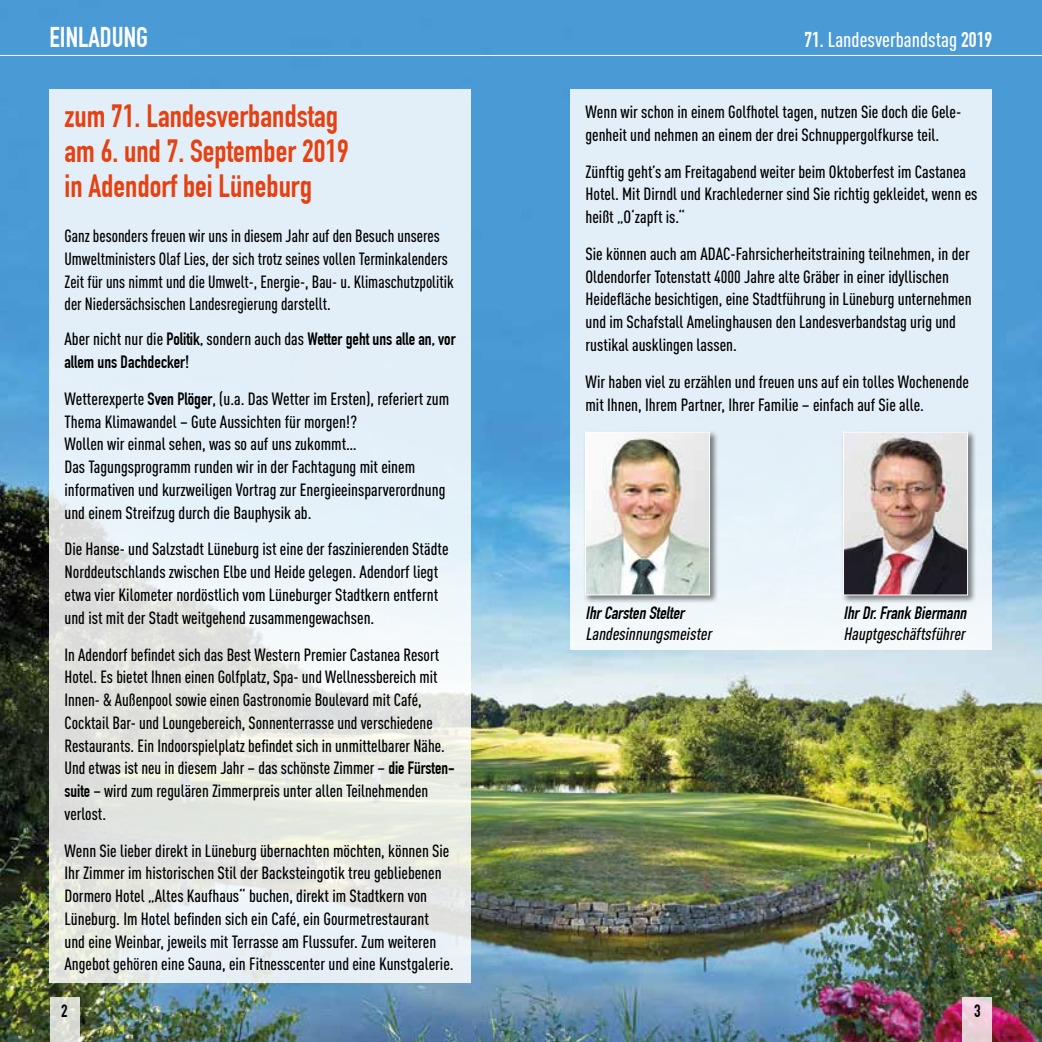
<style>
.page{position:relative;width:1042px;height:1042px;background:#fff}
.page>*{position:absolute;margin:0;border:0;box-sizing:border-box;transform-origin:0 0}
.t1{font:700 31.5px/35px "DIN Condensed";color:#e74011}
.t2{font:700 28px "DIN Condensed";color:#fff}
.t3{font:500 21px "DIN Cond";color:#fff}
.t4{font:500 17.5px/22.8px "DIN Cond";color:#000}
.t5{font:500 17.5px/22.8px "DIN Cond";color:#000;scale:.96 1}
.t6{font:700 17.5px/22.8px "DIN Condensed";color:#000}
.t7{font:italic 500 17.5px "DIN Cond";color:#000}
.t8{font:italic 700 17.5px "DIN Condensed";color:#000}
.s1{font-family:"DIN Condensed";font-weight:700}
.s2{font-family:"DIN Cond";font-weight:500}
</style>
<div class="page">
<img style="left:0;top:0;width:1042px;height:1042px">
<hr style="left:0;top:55px;width:1042px;height:1px;background:#fff">
<div style="left:570px;top:89px;width:422px;height:561px;background:linear-gradient(to bottom,#dfedf7,#ebf5fa)"></div>
<svg style="left:50px;top:997px;width:29px;height:45px"></svg>
<svg style="left:962px;top:997px;width:30px;height:45px"></svg>
<svg style="left:50px;top:89px;width:421px;height:893px;background:#e5edf0"></svg>
<div style="left:583px;top:430px;width:135px;height:174px;background:#000;opacity:.5"></div>
<img style="left:587px;top:434px;width:121px;height:159px">
<div style="left:585px;top:432px;width:125px;height:163px;border:1px solid #fff"></div>
<div style="left:841px;top:430px;width:135px;height:174px;background:#000;opacity:.5"></div>
<img style="left:845px;top:434px;width:121px;height:159px">
<div style="left:843px;top:432px;width:125px;height:163px;border:1px solid #fff"></div>
<h2 class="t2" style="left:50px;top:20px;width:100px">EINLADUNG</h2>
<p class="t3" style="left:804px;top:27px;width:189px"><span class="s1">71.</span> Landesverbandstag <span class="s1">2019</span></p>
<h1 class="t1" style="left:64px;top:98px;width:286px">zum 71. Landesverbandstag am 6. und 7. September 2019 in Adendorf bei Lüneburg</h1>
<p class="t5" style="left:64px;top:224px;width:407px">Ganz besonders freuen wir uns in diesem Jahr auf den Besuch unseres Umweltministers Olaf Lies, der sich trotz seines vollen Terminkalenders Zeit für uns nimmt und die Umwelt-, Energie-, Bau- u. Klimaschutzpolitik der Niedersächsischen Landesregierung darstellt.</p>
<p class="t6" style="left:64px;top:328px;width:392px"><span class="s2">Aber nicht nur die</span> Politik, <span class="s2">sondern auch das</span> Wetter geht uns alle an, vor allem uns Dachdecker!</p>
<p class="t4" style="left:64px;top:387px;width:386px">Wetterexperte <span class="s1">Sven Plöger</span>, (u.a. Das Wetter im Ersten), referiert zum Thema Klimawandel – Gute Aussichten für morgen!?<br>Wollen wir einmal sehen, was so auf uns zukommt…<br>Das Tagungsprogramm runden wir in der Fachtagung mit einem informativen und kurzweiligen Vortrag zur Energieeinsparverordnung und einem Streifzug durch die Bauphysik ab.</p>
<p class="t4" style="left:64px;top:537px;width:385px">Die Hanse- und Salzstadt Lüneburg ist eine der faszinierenden Städte Norddeutschlands zwischen Elbe und Heide gelegen. Adendorf liegt etwa vier Kilometer nordöstlich vom Lüneburger Stadtkern entfernt und ist mit der Stadt weitgehend zusammengewachsen.</p>
<p class="t4" style="left:64px;top:642px;width:392px">In Adendorf befindet sich das Best Western Premier Castanea Resort Hotel. Es bietet Ihnen einen Golfplatz, Spa- und Wellnessbereich mit Innen- &amp; Außenpool sowie einen Gastronomie Boulevard mit Café, Cocktail Bar- und Loungebereich, Sonnenterrasse und verschiedene Restaurants. Ein Indoorspielplatz befindet sich in unmittelbarer Nähe.<br>Und etwas ist neu in diesem Jahr – das schönste Zimmer – <span class="s1">die Fürsten&shy;suite</span> – wird zum regulären Zimmerpreis unter allen Teilnehmenden verlost.</p>
<p class="t4" style="left:64px;top:838px;width:391px">Wenn Sie lieber direkt in Lüneburg übernachten möchten, können Sie Ihr Zimmer im historischen Stil der Backsteingotik treu gebliebenen Dormero Hotel „Altes Kaufhaus“ buchen, direkt im Stadtkern von Lüneburg. Im Hotel befinden sich ein Café, ein Gourmetrestaurant und eine Weinbar, jeweils mit Terrasse am Flussufer. Zum weiteren Angebot gehören eine Sauna, ein Fitnesscenter und eine Kunstgalerie.</p>
<p class="t4" style="left:585px;top:100px;width:377px">Wenn wir schon in einem Golfhotel tagen, nutzen Sie doch die Gele&shy;genheit und nehmen an einem der drei Schnuppergolfkurse teil.</p>
<p class="t4" style="left:585px;top:160px;width:393px">Zünftig geht’s am Freitagabend weiter beim Oktoberfest im Castanea<br>Hotel. Mit Dirndl und Krachlederner sind Sie richtig gekleidet, wenn es heißt „O‘zapft is.“</p>
<p class="t4" style="left:585px;top:242px;width:388px">Sie können auch am ADAC-Fahrsicherheitstraining teilnehmen, in der Oldendorfer Totenstatt 4000 Jahre alte Gräber in einer idyllischen Heidefläche besichtigen, eine Stadtführung in Lüneburg unternehmen und im Schafstall Amelinghausen den Landesverbandstag urig und rustikal ausklingen lassen.</p>
<p class="t4" style="left:585px;top:370px;width:385px">Wir haben viel zu erzählen und freuen uns auf ein tolles Wochenende mit Ihnen, Ihrem Partner, Ihrer Familie – einfach auf Sie alle.</p>
<p class="t8" style="left:585px;top:603px;width:104px">IhrCarsten Stelter</p>
<p class="t8" style="left:843px;top:603px;width:128px">IhrDr.Frank Biermann</p>
<p class="t7" style="left:585px;top:624px;width:131px">Landesinnungsmeister</p>
<p class="t7" style="left:843px;top:624px;width:127px">Hauptgeschäftsführer</p>
<p class="t6" style="left:61px;top:1000px;width:8px">2</p>
<p class="t6" style="left:974px;top:1000px;width:8px">3</p>
</div>
